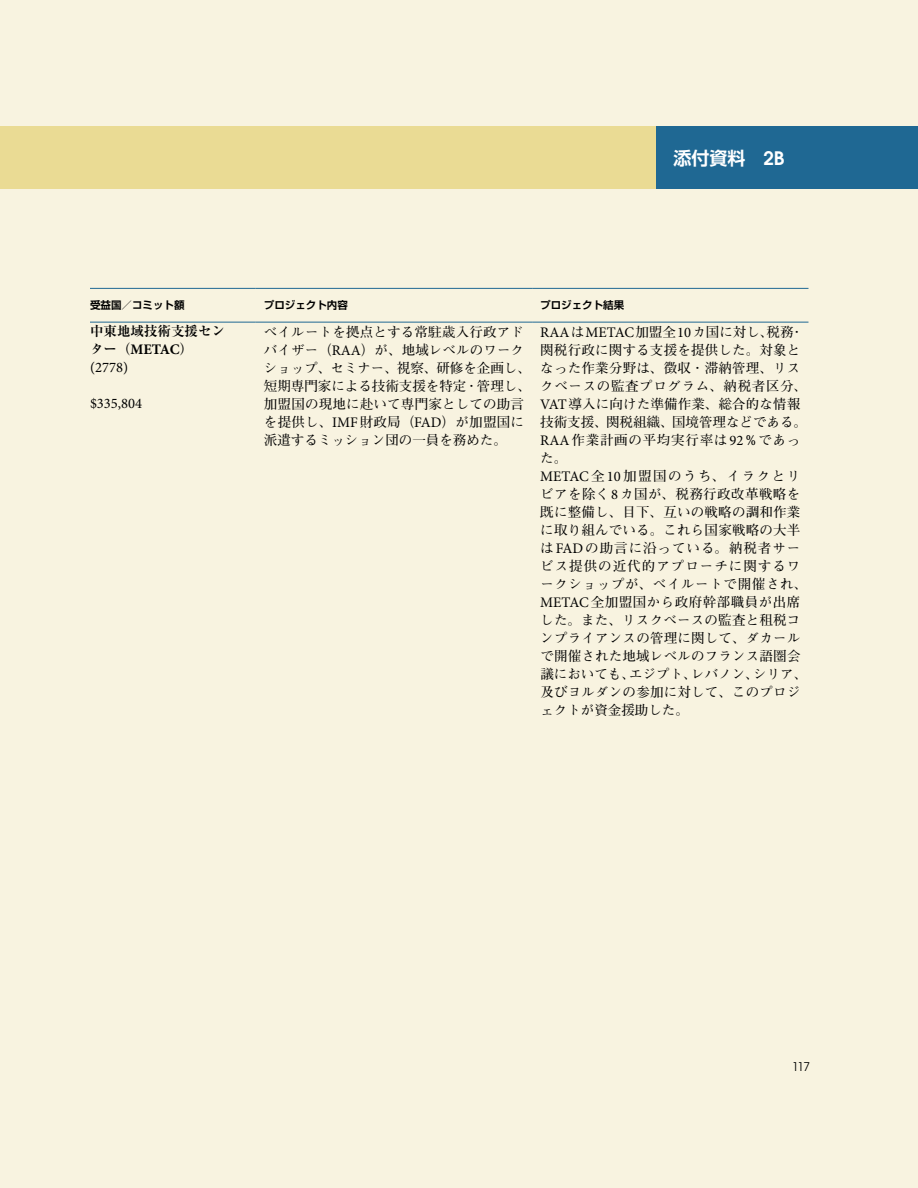
<style>
.page{position:relative;width:918px;height:1188px;background:#f8f3e0}
.page>*{position:absolute;margin:0;border:0;box-sizing:border-box;transform-origin:0 0}
.t1{font:700 18px "Shin Go Pr 5 De";color:#fff}
.t2{font:14.55px/18px "Minion Pro";color:#000}
.t3{font:700 13.5px/18px "Futo Min A101 Pro";letter-spacing:.015em;color:#000}
.t4{font:700 13.5px "Ryumin Pro";color:#000}
.t5{font:12px "Avant Garde";color:#000}
.t6{font:700 10.5px "Shin Go Pro De";color:#000}
.t7{font:700 10.5px "Shin Go Pr 5 De";color:#000}
.s1{font-family:"Avant Garde";font-weight:600;font-size:18.6px}
.s2{font-family:"Shin Go Pro De"}
.s3{font-family:"Shin Go Pr 5 De"}
.s4{font-family:"Ryumin Pro";font-weight:700;font-size:13.5px}
.s5{font-weight:700}
.s6{font-family:"Minion Pro";font-weight:400;font-size:14.55px}
</style>
<div class="page">
<hr style="left:90px;top:288px;width:166px;height:1px;background:#1f6893">
<hr style="left:256px;top:288px;width:276px;height:1px;background:#1f6893">
<hr style="left:532px;top:288px;width:276px;height:1px;background:#1f6893">
<hr style="left:90px;top:322px;width:166px;height:1px;background:#1f6893">
<hr style="left:256px;top:322px;width:276px;height:1px;background:#1f6893">
<hr style="left:532px;top:322px;width:276px;height:1px;background:#1f6893">
<div style="left:656px;top:126px;width:262px;height:63px;background:#1f6893"></div>
<div style="left:0;top:126px;width:656px;height:63px;background:#eadb94"></div>
<h1 class="t1" style="left:674px;top:144px;width:113px">添付資料 <span class="s1">2B</span></h1>
<p class="t7" style="left:90px;top:296px;width:96px">受益国／<span class="s2">コミット</span>額</p>
<p class="t6" style="left:264px;top:296px;width:85px">プロジェクト<span class="s3">内容</span></p>
<p class="t6" style="left:540px;top:296px;width:85px">プロジェクト<span class="s3">結果</span></p>
<p class="t4" style="left:90px;top:321px;width:136px">中東地域技術支援セン</p>
<p class="t2" style="left:90px;top:341px;width:105px"><span class="s4">ター（</span><span class="s5">METAC</span><span class="s4">）</span>(2778)</p>
<p class="t2" style="left:90px;top:395px;width:54px">$335,804</p>
<p class="t3" style="left:264px;top:321px;width:268px">ベイルートを拠点とする常駐歳入行政アドバイザー（<span class="s6">RAA</span>）が、地域レベルのワークショップ、セミナー、視察、研修を企画し、短期専門家による技術支援を特定・管理し、加盟国の現地に赴いて専門家としての助言を提供し、<span class="s6">IMF</span>財政局（<span class="s6">FAD</span>）が加盟国に派遣するミッション団の一員を務めた。</p>
<p class="t3" style="left:540px;top:321px;width:269px"><span class="s6">RAA</span>は<span class="s6">METAC</span>加盟全<span class="s6">10</span>カ国に対し、税務・関税行政に関する支援を提供した。対象となった作業分野は、徴収・滞納管理、リスクベースの監査プログラム、納税者区分、<br><span class="s6">VAT</span>導入に向けた準備作業、総合的な情報技術支援、関税組織、国境管理などである。<br><span class="s6">RAA</span>作業計画の平均実行率は<span class="s6">92</span>％であった。<br><span class="s6">METAC</span>全<span class="s6">10</span>加盟国のうち、イラクとリビアを除く<span class="s6">8</span>カ国が、税務行政改革戦略を既に整備し、目下、互いの戦略の調和作業に取り組んでいる。これら国家戦略の大半は<span class="s6">FAD</span>の助言に沿っている。納税者サービス提供の近代的アプローチに関するワークショップが、ベイルートで開催され、<br><span class="s6">METAC</span>全加盟国から政府幹部職員が出席した。また、リスクベースの監査と租税コンプライアンスの管理に関して、ダカールで開催された地域レベルのフランス語圏会議においても、エジプト、レバノン、シリア、及びヨルダンの参加に対して、このプロジェクトが資金援助した。</p>
<p class="t5" style="left:792px;top:1060px;width:19px">117</p>
</div>
